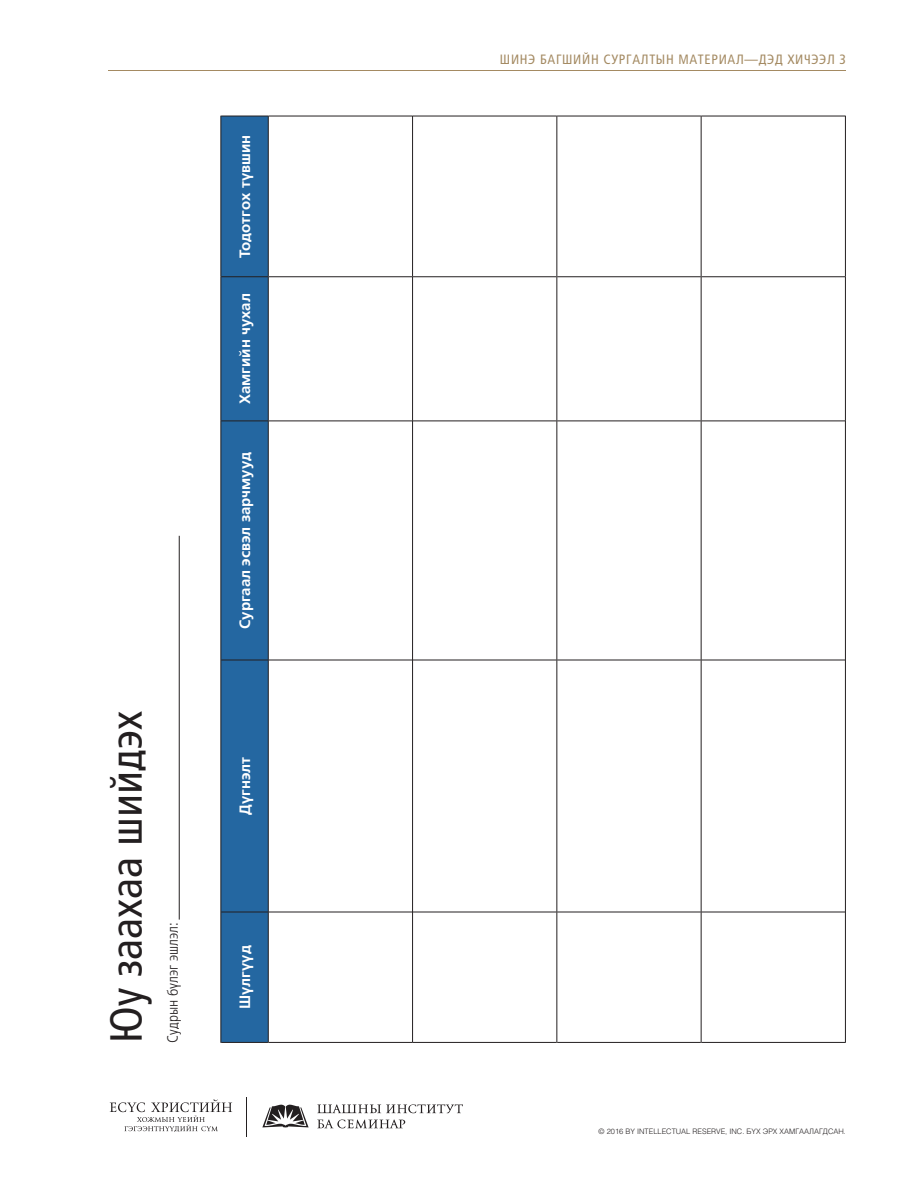
<style>
.page{position:relative;width:918px;height:1188px;background:#fff}
.page>*{position:absolute;margin:0;border:0;box-sizing:border-box;transform-origin:0 0}
.HNDOUT_title{font:condensed 45px "Frutigerlds Lat";color:#231f20}
.FIGtable-TBLHEAD_par{font:700 15px "Frutigerlds Lat";color:#fff}
.FIGtable_title{font:300 condensed 15px "Frutigerlds Lat";color:#231f20}
.PUB_para{font:condensed 13.5px "Frutigerlds Lat";letter-spacing:.05em;color:#a48a62}
.CPYRT_para{font:300 7.5px "Helveticalds Lat";color:#231f20}
</style>
<div class="page">
<svg style="left:262px;top:1105px;width:47px;height:22px"></svg>
<hr style="left:247px;top:1097px;width:1px;height:40px;background:#231f20">
<svg style="left:110px;top:1099px;width:122px;height:33px"></svg>
<svg style="left:317px;top:1104px;width:146px;height:9px"></svg>
<svg style="left:317px;top:1119px;width:88px;height:9px"></svg>
<hr style="left:108px;top:70px;width:738px;height:1px;background:#a48a62">
<hr style="left:179px;top:536px;width:1px;height:384px;background:#231f20">
<div style="left:221px;top:117px;width:47px;height:925px;background:#2467a1"></div>
<hr style="left:220px;top:912px;width:1px;height:131px;background:#231f20">
<hr style="left:221px;top:1042px;width:47px;height:1px;background:#231f20">
<hr style="left:220px;top:660px;width:1px;height:252px;background:#231f20">
<hr style="left:221px;top:912px;width:47px;height:1px;background:#231f20">
<hr style="left:220px;top:421px;width:1px;height:239px;background:#231f20">
<hr style="left:221px;top:660px;width:47px;height:1px;background:#231f20">
<hr style="left:220px;top:277px;width:1px;height:144px;background:#231f20">
<hr style="left:221px;top:421px;width:47px;height:1px;background:#231f20">
<hr style="left:220px;top:116px;width:1px;height:161px;background:#231f20">
<hr style="left:221px;top:276px;width:47px;height:1px;background:#231f20">
<hr style="left:221px;top:116px;width:47px;height:1px;background:#231f20">
<hr style="left:268px;top:912px;width:1px;height:131px;background:#231f20">
<hr style="left:269px;top:1042px;width:143px;height:1px;background:#231f20">
<hr style="left:268px;top:660px;width:1px;height:252px;background:#231f20">
<hr style="left:269px;top:912px;width:143px;height:1px;background:#231f20">
<hr style="left:268px;top:421px;width:1px;height:239px;background:#231f20">
<hr style="left:269px;top:660px;width:143px;height:1px;background:#231f20">
<hr style="left:268px;top:277px;width:1px;height:144px;background:#231f20">
<hr style="left:269px;top:421px;width:143px;height:1px;background:#231f20">
<hr style="left:268px;top:116px;width:1px;height:161px;background:#231f20">
<hr style="left:269px;top:276px;width:143px;height:1px;background:#231f20">
<hr style="left:269px;top:116px;width:143px;height:1px;background:#231f20">
<hr style="left:412px;top:912px;width:1px;height:131px;background:#231f20">
<hr style="left:413px;top:1042px;width:143px;height:1px;background:#231f20">
<hr style="left:412px;top:660px;width:1px;height:252px;background:#231f20">
<hr style="left:413px;top:912px;width:143px;height:1px;background:#231f20">
<hr style="left:412px;top:421px;width:1px;height:239px;background:#231f20">
<hr style="left:413px;top:660px;width:143px;height:1px;background:#231f20">
<hr style="left:412px;top:277px;width:1px;height:144px;background:#231f20">
<hr style="left:413px;top:421px;width:143px;height:1px;background:#231f20">
<hr style="left:412px;top:116px;width:1px;height:161px;background:#231f20">
<hr style="left:413px;top:276px;width:143px;height:1px;background:#231f20">
<hr style="left:413px;top:116px;width:143px;height:1px;background:#231f20">
<hr style="left:556px;top:912px;width:1px;height:131px;background:#231f20">
<hr style="left:557px;top:1042px;width:144px;height:1px;background:#231f20">
<hr style="left:556px;top:660px;width:1px;height:252px;background:#231f20">
<hr style="left:557px;top:912px;width:144px;height:1px;background:#231f20">
<hr style="left:556px;top:421px;width:1px;height:239px;background:#231f20">
<hr style="left:557px;top:660px;width:144px;height:1px;background:#231f20">
<hr style="left:556px;top:277px;width:1px;height:144px;background:#231f20">
<hr style="left:557px;top:421px;width:144px;height:1px;background:#231f20">
<hr style="left:556px;top:116px;width:1px;height:161px;background:#231f20">
<hr style="left:557px;top:276px;width:144px;height:1px;background:#231f20">
<hr style="left:557px;top:116px;width:144px;height:1px;background:#231f20">
<hr style="left:701px;top:912px;width:1px;height:131px;background:#231f20">
<hr style="left:702px;top:1042px;width:143px;height:1px;background:#231f20">
<hr style="left:701px;top:660px;width:1px;height:252px;background:#231f20">
<hr style="left:702px;top:912px;width:143px;height:1px;background:#231f20">
<hr style="left:701px;top:421px;width:1px;height:239px;background:#231f20">
<hr style="left:702px;top:660px;width:143px;height:1px;background:#231f20">
<hr style="left:701px;top:277px;width:1px;height:144px;background:#231f20">
<hr style="left:702px;top:421px;width:143px;height:1px;background:#231f20">
<hr style="left:701px;top:116px;width:1px;height:161px;background:#231f20">
<hr style="left:702px;top:276px;width:143px;height:1px;background:#231f20">
<hr style="left:702px;top:116px;width:143px;height:1px;background:#231f20">
<hr style="left:845px;top:912px;width:1px;height:131px;background:#231f20">
<hr style="left:845px;top:660px;width:1px;height:252px;background:#231f20">
<hr style="left:845px;top:421px;width:1px;height:239px;background:#231f20">
<hr style="left:845px;top:277px;width:1px;height:144px;background:#231f20">
<hr style="left:845px;top:116px;width:1px;height:161px;background:#231f20">
<p class="HNDOUT_title" style="left:91px;top:1043px;width:333px;rotate:-90deg">Юу заахаа шийдэх</p>
<p class="FIGtable_title" style="left:161px;top:1043px;width:122px;rotate:-90deg">Судрын бүлэг эшлэл:</p>
<p class="FIGtable-TBLHEAD_par" style="left:234px;top:258px;width:124px;rotate:-90deg">Тодотгох түвшин</p>
<p class="FIGtable-TBLHEAD_par" style="left:234px;top:404px;width:112px;rotate:-90deg">Хамгийн чухал</p>
<p class="FIGtable-TBLHEAD_par" style="left:234px;top:629px;width:178px;rotate:-90deg">Сургаал эсвэл зарчмууд</p>
<p class="FIGtable-TBLHEAD_par" style="left:234px;top:815px;width:59px;rotate:-90deg">Дүгнэлт</p>
<p class="FIGtable-TBLHEAD_par" style="left:234px;top:1009px;width:65px;rotate:-90deg">Шүлгүүд</p>
<p class="PUB_para" style="left:500px;top:49px;width:348px">ШИНЭ БАГШИЙН СУРГАЛТЫН МАТЕРИАЛ—ДЭД ХИЧЭЭЛ 3</p>
<p class="CPYRT_para" style="left:599px;top:1125px;width:249px">© 2016 BY INTELLECTUAL RESERVE, INC. БҮХ ЭРХ ХАМГААЛАГДСАН.</p>
</div>
